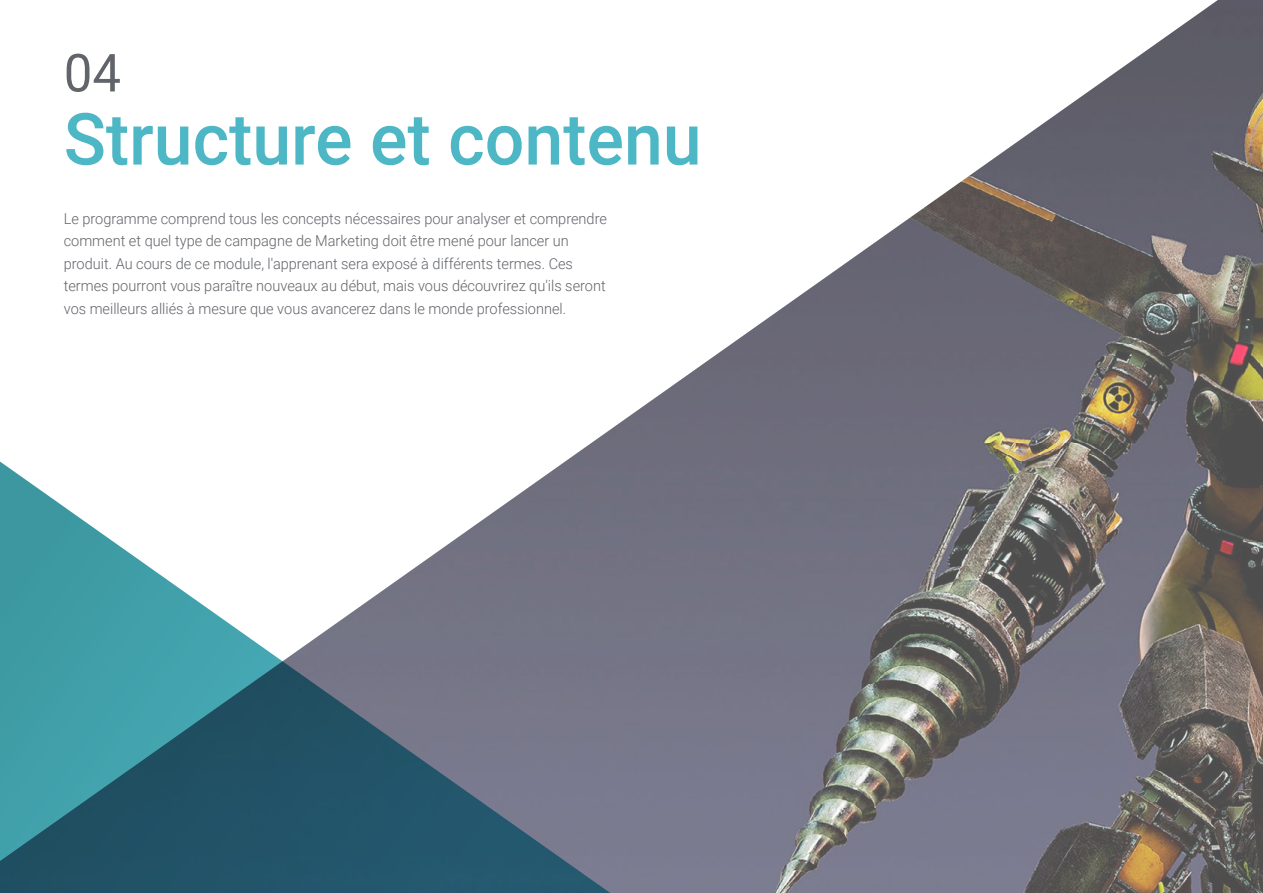
<style>
.page{position:relative;width:1263px;height:893px;background:#fff}
.page>*{position:absolute;margin:0;border:0;box-sizing:border-box;transform-origin:0 0}
.t1{font:500 72px "Roboto";color:#4db7c5}
.t2{font:52.5px "Roboto";color:#61646a}
.t3{font:300 15px/22.5px "Roboto";color:#61646a}
</style>
<div class="page">
<img style="left:587px;top:0;width:676px;height:893px">
<svg style="left:0;top:446px;width:640px;height:447px"></svg>
<h2 class="t2" style="left:64px;top:36px;width:59px">04</h2>
<h1 class="t1" style="left:64px;top:89px;width:639px">Structure et contenu</h1>
<p class="t3" style="left:64px;top:207px;width:545px">Le programme comprend tous les concepts nécessaires pour analyser et comprendre comment et quel type de campagne de Marketing doit être mené pour lancer un produit. Au cours de ce module, l'apprenant sera exposé à différents termes. Ces termes pourront vous paraître nouveaux au début, mais vous découvrirez qu'ils seront vos meilleurs alliés à mesure que vous avancerez dans le monde professionnel.</p>
</div>
